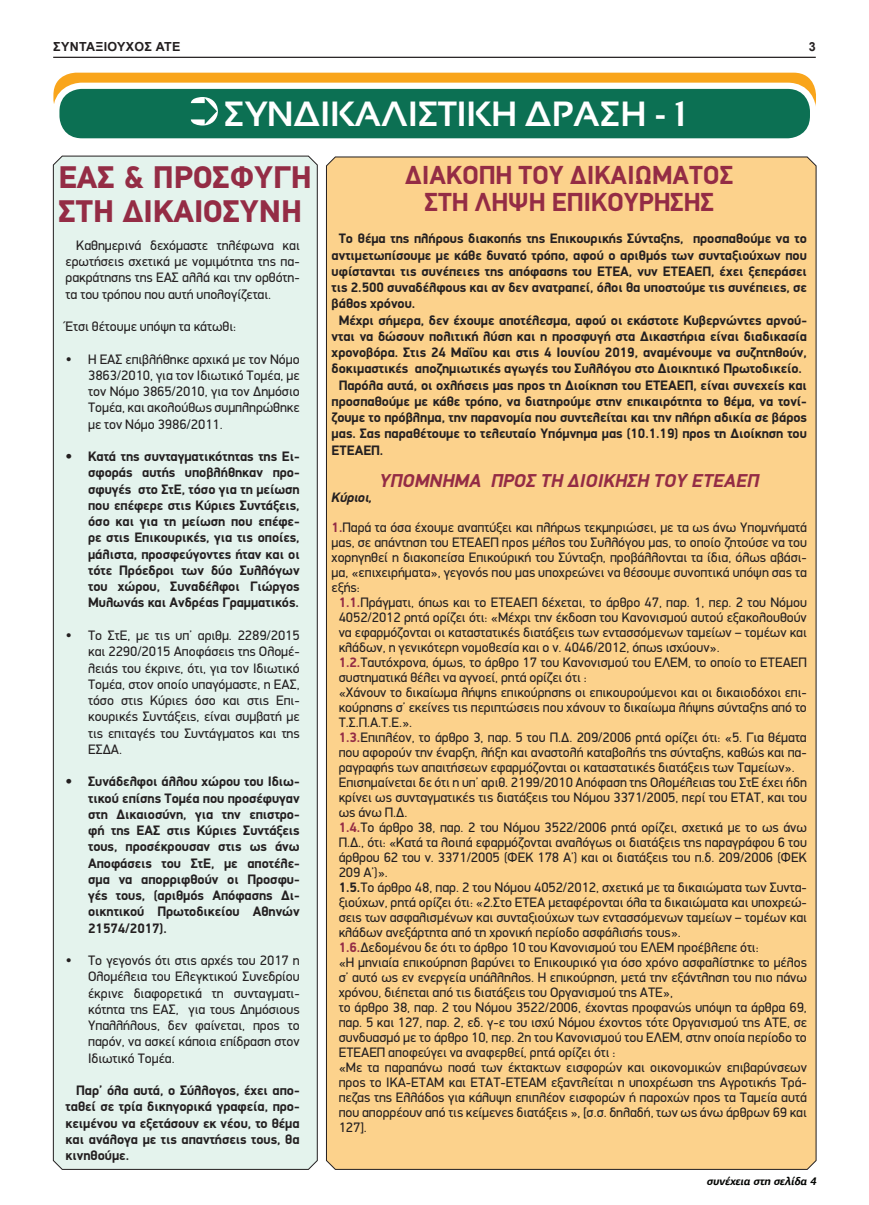
<style>
.page{position:relative;width:869px;height:1205px;background:#fff}
.page>*{position:absolute;margin:0;border:0;box-sizing:border-box;transform-origin:0 0}
.t1{font:700 35px "Sansation";color:#fff}
.t2{font:700 31.25px/33.8px "PFDIN Text Pro";color:#942c45}
.t3{font:700 26.25px/26.2px "PF Din Display";color:#942c45;text-align:center}
.t4{font:italic 700 18.75px "PF Din Display";letter-spacing:.01em;color:#942c45}
.t5{font:13.75px/16.2px "PF Din Display";color:#231f20;text-align:justify}
.t6{font:700 13.75px/16.2px "PF Din Display";color:#231f20;text-align:justify}
.t7{font:700 12.5px "Arial";letter-spacing:.025em;color:#231f20}
.t8{font:italic 700 11.25px "PF Agora Sans Pro";color:#040503}
.s1{font-weight:700;font-style:italic}
.s2{font-weight:700;color:#942c45}
.s3{font-weight:700}
</style>
<div class="page">
<hr style="left:53px;top:57px;width:762px;height:1px;background:#231f20">
<div style="left:326px;top:157px;width:490px;height:1012px;background:#fcd28c"></div>
<div style="left:53px;top:73px;width:762px;height:49px;background:#f9a51b;border-radius:22px"></div>
<div style="left:56px;top:86px;width:756px;height:55px;background:#0c7053;border-radius:26px"></div>
<div style="left:53px;top:83px;width:762px;height:62px;border:6px solid #fff;border-radius:26px"></div>
<svg style="left:191px;top:97px;width:27px;height:29px"></svg>
<svg style="left:53px;top:156px;width:264px;height:1013px"></svg>
<p class="t7" style="left:53px;top:39px;width:129px">ΣΥΝΤΑΞΙΟΥΧΟΣ ΑΤΕ</p>
<p class="t7" style="left:808px;top:39px;width:8px">3</p>
<h1 class="t1" style="left:224px;top:94px;width:463px">ΣΥΝΔΙΚΑΛΙΣΤΙΚΗ ΔΡΑΣΗ - 1</h1>
<h2 class="t2" style="left:58px;top:161px;width:255px">ΕΑΣ &amp; ΠΡΟΣΦΥΓΗ<br>ΣΤΗ ΔΙΚΑΙΟΣΥΝΗ</h2>
<p class="t5" style="left:66px;top:237px;width:235px;text-indent:11px">Καθημερινά δεχόμαστε τηλέφωνα και ερωτήσεις σχετικά με νομιμότητα της πα&shy;ρακράτησης της ΕΑΣ αλλά και την ορθότη&shy;τα του τρόπου που αυτή υπολογίζεται.</p>
<p class="t5" style="left:66px;top:318px;width:172px">Έτσι θέτουμε υπόψη τα κάτωθι:</p>
<p class="t5" style="left:88px;top:351px;width:213px;text-indent:-22px">• Η ΕΑΣ επιβλήθηκε αρχικά με τον Νόμο 3863/2010, για τον Ιδιωτικό Τομέα, με τον Νόμο 3865/2010, για τον Δημόσιο Τομέα, και ακολούθως συμπληρώθηκε με τον Νόμο 3986/2011.</p>
<p class="t6" style="left:88px;top:448px;width:213px;text-indent:-22px">• Κατά της συνταγματικότητας της Ει&shy;σφοράς αυτής υποβλήθηκαν προ&shy;σφυγές στο ΣτΕ, τόσο για τη μείωση που επέφερε στις Κύριες Συντάξεις, όσο και για τη μείωση που επέφε&shy;ρε στις Επικουρικές, για τις οποίες, μάλιστα, προσφεύγοντες ήταν και οι τότε Πρόεδροι των δύο Συλλόγων του χώρου, Συναδέλφοι Γιώργος Μυλωνάς και Ανδρέας Γραμματικός.</p>
<p class="t5" style="left:88px;top:627px;width:213px;text-indent:-22px">• Το ΣτΕ, με τις υπ’ αριθμ. 2289/2015 και 2290/2015 Αποφάσεις της Ολομέ&shy;λειάς του έκρινε, ότι, για τον Ιδιωτικό Τομέα, στον οποίο υπαγόμαστε, η ΕΑΣ, τόσο στις Κύριες όσο και στις Επι&shy;κουρικές Συντάξεις, είναι συμβατή με τις επιταγές του Συντάγματος και της ΕΣΔΑ.</p>
<p class="t6" style="left:88px;top:773px;width:213px;text-indent:-22px">• Συνάδελφοι άλλου χώρου του Ιδιω&shy;τικού επίσης Τομέα που προσέφυγαν στη Δικαιοσύνη, για την επιστρο&shy;φή της ΕΑΣ στις Κύριες Συντάξεις τους, προσέκρουσαν στις ως άνω Αποφάσεις του ΣτΕ, με αποτέλε&shy;σμα να απορριφθούν οι Προσφυ&shy;γές τους, (αριθμός Απόφασης Δι&shy;οικητικού Πρωτοδικείου Αθηνών 21574/2017).</p>
<p class="t5" style="left:88px;top:952px;width:213px;text-indent:-22px">• Το γεγονός ότι στις αρχές του 2017 η Ολομέλεια του Ελεγκτικού Συνεδρίου έκρινε διαφορετικά τη συνταγματι&shy;κότητα της ΕΑΣ, για τους Δημόσιους Υπαλλήλους, δεν φαίνεται, προς το παρόν, να ασκεί κάποια επίδραση στον Ιδιωτικό Τομέα.</p>
<p class="t6" style="left:66px;top:1082px;width:235px;text-indent:11px">Παρ’ όλα αυτά, ο Σύλλογος, έχει απο&shy;ταθεί σε τρία δικηγορικά γραφεία, προ&shy;κειμένου να εξετάσουν εκ νέου, το θέμα και ανάλογα με τις απαντήσεις τους, θα κινηθούμε.</p>
<h3 class="t3" style="left:405px;top:162px;width:329px">ΔΙΑΚΟΠΗ ΤΟΥ ΔΙΚΑΙΩΜΑΤΟΣ<br>ΣΤΗ ΛΗΨΗ ΕΠΙΚΟΥΡΗΣΗΣ</h3>
<p class="t6" style="left:338px;top:230px;width:469px">Το θέμα της πλήρους διακοπής της Επικουρικής Σύνταξης, προσπαθούμε να το</p>
<p class="t6" style="left:331px;top:246px;width:476px">αντιμετωπίσουμε με κάθε δυνατό τρόπο, αφού ο αριθμός των συνταξιούχων που</p>
<p class="t6" style="left:331px;top:263px;width:476px">υφίστανται τις συνέπειες της απόφασης του ΕΤΕΑ, νυν ΕΤΕΑΕΠ, έχει ξεπεράσει</p>
<p class="t6" style="left:331px;top:279px;width:476px">τις 2.500 συναδέλφους και αν δεν ανατραπεί, όλοι θα υποστούμε τις συνέπειες, σε</p>
<p class="t6" style="left:331px;top:295px;width:85px">βάθος χρόνου.</p>
<p class="t6" style="left:338px;top:311px;width:469px">Μέχρι σήμερα, δεν έχουμε αποτέλεσμα, αφού οι εκάστοτε Κυβερνώντες αρνού-</p>
<p class="t6" style="left:331px;top:328px;width:476px">νται να δώσουν πολιτική λύση και η προσφυγή στα Δικαστήρια είναι διαδικασία</p>
<p class="t6" style="left:331px;top:344px;width:476px">χρονοβόρα. Στις 24 Μαΐου και στις 4 Ιουνίου 2019, αναμένουμε να συζητηθούν,</p>
<p class="t6" style="left:331px;top:360px;width:471px">δοκιμαστικές αποζημιωτικές αγωγές του Συλλόγου στο Διοικητικό Πρωτοδικείο.</p>
<p class="t6" style="left:338px;top:376px;width:469px">Παρόλα αυτά, οι οχλήσεις μας προς τη Διοίκηση του ΕΤΕΑΕΠ, είναι συνεχείς και</p>
<p class="t6" style="left:331px;top:393px;width:476px">προσπαθούμε με κάθε τρόπο, να διατηρούμε στην επικαιρότητα το θέμα, να τονί-</p>
<p class="t6" style="left:331px;top:409px;width:476px">ζουμε το πρόβλημα, την παρανομία που συντελείται και την πλήρη αδικία σε βάρος</p>
<p class="t6" style="left:331px;top:425px;width:476px">μας. Σας παραθέτουμε το τελευταίο Υπόμνημα μας (10.1.19) προς τη Διοίκηση του</p>
<p class="t6" style="left:331px;top:441px;width:53px">ΕΤΕΑΕΠ.</p>
<h3 class="t4" style="left:379px;top:469px;width:381px">ΥΠΟΜΝΗΜΑ ΠΡΟΣ ΤΗ ΔΙΟΙΚΗΣΗ ΤΟΥ ΕΤΕΑΕΠ</h3>
<p class="t5" style="left:331px;top:482px;width:476px;line-height:30px"><span class="s1">Κύριοι,<br></span><span class="s2">1.</span>Παρά τα όσα έχουμε αναπτύξει και πλήρως τεκμηριώσει, με τα ως άνω Υπομνήματά</p>
<p class="t5" style="left:331px;top:534px;width:476px">μας, σε απάντηση του ΕΤΕΑΕΠ προς μέλος του Συλλόγου μας, το οποίο ζητούσε να του</p>
<p class="t5" style="left:331px;top:549px;width:476px">χορηγηθεί η διακοπείσα Επικούρική του Σύνταξη, προβάλλονται τα ίδια, όλως αβάσι-</p>
<p class="t5" style="left:331px;top:564px;width:476px">μα, «επιχειρήματα», γεγονός που μας υποχρεώνει να θέσουμε συνοπτικά υπόψη σας τα</p>
<p class="t5" style="left:331px;top:579px;width:30px">εξής:</p>
<p class="t5" style="left:338px;top:594px;width:469px"><span class="s2">1.1.</span>Πράγματι, όπως και το ΕΤΕΑΕΠ δέχεται, το άρθρο 47, παρ. 1, περ. 2 του Νόμου</p>
<p class="t5" style="left:338px;top:609px;width:469px">4052/2012 ρητά ορίζει ότι: «Μέχρι την έκδοση του Κανονισμού αυτού εξακολουθούν</p>
<p class="t5" style="left:338px;top:624px;width:469px">να εφαρμόζονται οι καταστατικές διατάξεις των εντασσόμενων ταμείων – τομέων και</p>
<p class="t5" style="left:338px;top:639px;width:382px">κλάδων, η γενικότερη νομοθεσία και ο ν. 4046/2012, όπως ισχύουν».</p>
<p class="t5" style="left:338px;top:654px;width:469px"><span class="s2">1.2.</span>Ταυτόχρονα, όμως, το άρθρο 17 του Κανονισμού του ΕΛΕΜ, το οποίο το ΕΤΕΑΕΠ</p>
<p class="t5" style="left:338px;top:669px;width:249px">συστηματικά θέλει να αγνοεί, ρητά ορίζει ότι :</p>
<p class="t5" style="left:338px;top:684px;width:469px">«Χάνουν το δικαίωμα λήψης επικούρησης οι επικουρούμενοι και οι δικαιοδόχοι επι-</p>
<p class="t5" style="left:338px;top:699px;width:469px">κούρησης σ’ εκείνες τις περιπτώσεις που χάνουν το δικαίωμα λήψης σύνταξης από το</p>
<p class="t5" style="left:338px;top:714px;width:75px">Τ.Σ.Π.Α.Τ.Ε.».</p>
<p class="t5" style="left:338px;top:729px;width:469px"><span class="s2">1.3.</span>Επιπλέον, το άρθρο 3, παρ. 5 του Π.Δ. 209/2006 ρητά ορίζει ότι: «5. Για θέματα</p>
<p class="t5" style="left:338px;top:744px;width:469px">που αφορούν την έναρξη, λήξη και αναστολή καταβολής της σύνταξης, καθώς και πα-</p>
<p class="t5" style="left:338px;top:759px;width:457px">ραγραφής των απαιτήσεων εφαρμόζονται οι καταστατικές διατάξεις των Ταμείων».</p>
<p class="t5" style="left:338px;top:774px;width:469px">Επισημαίνεται δε ότι η υπ’ αριθ. 2199/2010 Απόφαση της Ολομέλειας του ΣτΕ έχει ήδη</p>
<p class="t5" style="left:338px;top:789px;width:469px">κρίνει ως συνταγματικές τις διατάξεις του Νόμου 3371/2005, περί του ΕΤΑΤ, και του</p>
<p class="t5" style="left:338px;top:804px;width:70px">ως άνω Π.Δ.</p>
<p class="t5" style="left:338px;top:819px;width:469px"><span class="s2">1.4.</span>Το άρθρο 38, παρ. 2 του Νόμου 3522/2006 ρητά ορίζει, σχετικά με το ως άνω</p>
<p class="t5" style="left:338px;top:834px;width:469px">Π.Δ., ότι: «Κατά τα λοιπά εφαρμόζονται αναλόγως οι διατάξεις της παραγράφου 6 του</p>
<p class="t5" style="left:338px;top:849px;width:469px">άρθρου 62 του ν. 3371/2005 (ΦΕΚ 178 Α’) και οι διατάξεις του π.δ. 209/2006 (ΦΕΚ</p>
<p class="t5" style="left:338px;top:864px;width:51px">209 Α’)».</p>
<p class="t5" style="left:338px;top:879px;width:469px"><span class="s3">1.5.</span>Το άρθρο 48, παρ. 2 του Νόμου 4052/2012, σχετικά με τα δικαιώματα των Συντα-</p>
<p class="t5" style="left:338px;top:894px;width:469px">ξιούχων, ρητά ορίζει ότι: «2.Στο ΕΤΕΑ μεταφέρονται όλα τα δικαιώματα και υποχρεώ-</p>
<p class="t5" style="left:338px;top:909px;width:469px">σεις των ασφαλισμένων και συνταξιούχων των εντασσόμενων ταμείων – τομέων και</p>
<p class="t5" style="left:338px;top:924px;width:343px">κλάδων ανεξάρτητα από τη χρονική περίοδο ασφάλισής τους».</p>
<p class="t5" style="left:338px;top:939px;width:421px"><span class="s2">1.6.</span>Δεδομένου δε ότι το άρθρο 10 του Κανονισμού του ΕΛΕΜ προέβλεπε ότι:</p>
<p class="t5" style="left:338px;top:954px;width:469px">«Η μηνιαία επικούρηση βαρύνει το Επικουρικό για όσο χρόνο ασφαλίστηκε το μέλος</p>
<p class="t5" style="left:338px;top:969px;width:469px">σ’ αυτό ως εν ενεργεία υπάλληλος. Η επικούρηση, μετά την εξάντληση του πιο πάνω</p>
<p class="t5" style="left:338px;top:984px;width:336px">χρόνου, διέπεται από τις διατάξεις του Οργανισμού της ΑΤΕ»,</p>
<p class="t5" style="left:338px;top:999px;width:469px">το άρθρο 38, παρ. 2 του Νόμου 3522/2006, έχοντας προφανώς υπόψη τα άρθρα 69,</p>
<p class="t5" style="left:338px;top:1014px;width:469px">παρ. 5 και 127, παρ. 2, εδ. γ-ε του ισχύ Νόμου έχοντος τότε Οργανισμού της ΑΤΕ, σε</p>
<p class="t5" style="left:338px;top:1029px;width:469px">συνδυασμό με το άρθρο 10, περ. 2η του Κανονισμού του ΕΛΕΜ, στην οποία περίοδο το</p>
<p class="t5" style="left:338px;top:1044px;width:278px">ΕΤΕΑΕΠ αποφεύγει να αναφερθεί, ρητά ορίζει ότι :</p>
<p class="t5" style="left:338px;top:1059px;width:469px">«Με τα παραπάνω ποσά των έκτακτων εισφορών και οικονομικών επιβαρύνσεων</p>
<p class="t5" style="left:338px;top:1074px;width:469px">προς το ΙΚΑ-ΕΤΑΜ και ΕΤΑΤ-ΕΤΕΑΜ εξαντλείται η υποχρέωση της Αγροτικής Τρά-</p>
<p class="t5" style="left:338px;top:1089px;width:469px">πεζας της Ελλάδος για κάλυψη επιπλέον εισφορών ή παροχών προς τα Ταμεία αυτά</p>
<p class="t5" style="left:338px;top:1104px;width:469px">που απορρέουν από τις κείμενες διατάξεις », [σ.σ. δηλαδή, των ως άνω άρθρων 69 και</p>
<p class="t5" style="left:338px;top:1119px;width:30px">127].</p>
<p class="t8" style="left:706px;top:1174px;width:114px">συνέχεια στη σελίδα 4</p>
</div>
